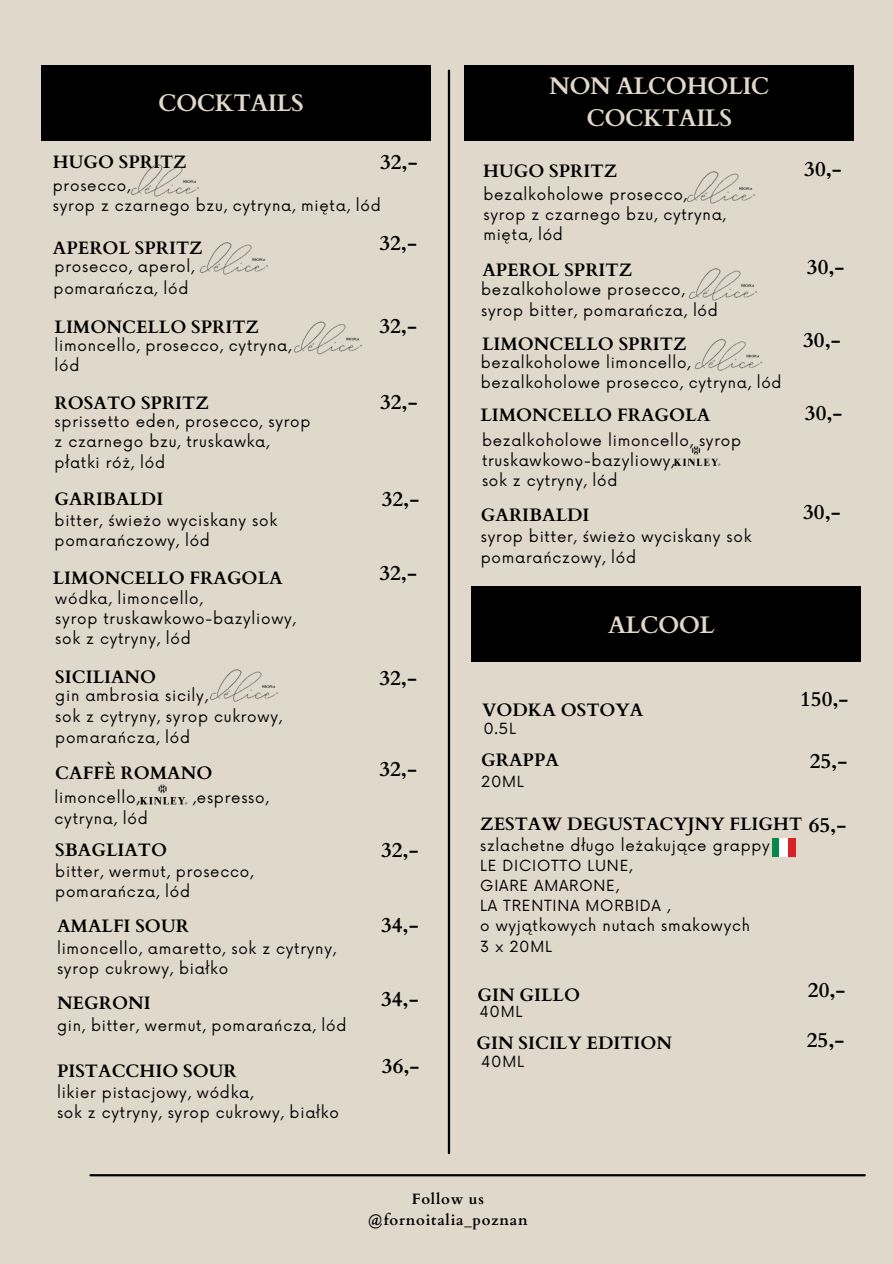
<style>
.page{position:relative;width:893px;height:1264px;background:#fff}
.page>*{position:absolute;margin:0;border:0;box-sizing:border-box;transform-origin:0 0}
.t1{font:700 24px/32.7px "Cardo";letter-spacing:-.03em;color:#e0d8cb;text-align:center}
.t2{font:700 21px "Cardo";color:#000}
.t3{font:700 18px "Cardo";color:#000}
.t4{font:15px "Now";letter-spacing:.05em;color:#000}
.t5{font:700 15px/20.2px "Cardo";letter-spacing:.05em;color:#000;text-align:center}
.t6{font:14.85px "Now";letter-spacing:.05em;color:#000}
</style>
<div class="page">
<div style="left:0;top:0;width:892px;height:1263px;background:#e0d8cb"></div>
<hr style="left:448px;top:71px;width:2px;height:1082px;background:#000">
<hr style="left:90px;top:1174px;width:774px;height:2px;background:#000">
<div style="left:42px;top:65px;width:389px;height:76px;background:#000"></div>
<img style="left:199px;top:242px;width:69px;height:33px">
<img style="left:130px;top:164px;width:69px;height:33px">
<img style="left:293px;top:321px;width:70px;height:34px">
<img style="left:209px;top:669px;width:69px;height:33px">
<div style="left:464px;top:65px;width:389px;height:76px;background:#000"></div>
<img style="left:688px;top:268px;width:69px;height:33px">
<img style="left:686px;top:171px;width:69px;height:33px">
<img style="left:694px;top:339px;width:69px;height:32px">
<img style="left:674px;top:446px;width:47px;height:20px">
<div style="left:471px;top:586px;width:389px;height:76px;background:#000"></div>
<img style="left:772px;top:838px;width:23px;height:18px">
<img style="left:140px;top:784px;width:48px;height:21px">
<h2 class="t1" style="left:158px;top:87px;width:147px">COCKTAILS</h2>
<h1 class="t3" style="left:53px;top:150px;width:135px">HUGO SPRITZ</h1>
<p class="t4" style="left:53px;top:177px;width:79px">prosecco,</p>
<h2 class="t4" style="left:53px;top:197px;width:329px">syrop z czarnego bzu, cytryna, mięta, lód</h2>
<h3 class="t3" style="left:53px;top:236px;width:151px">APEROL SPRITZ</h3>
<p class="t4" style="left:55px;top:258px;width:141px">prosecco, aperol,</p>
<h3 class="t2" style="left:380px;top:149px;width:39px">32,-</h3>
<p class="t2" style="left:379px;top:229px;width:39px">32,-</p>
<h3 class="t4" style="left:54px;top:280px;width:136px">pomarańcza, lód</h3>
<p class="t3" style="left:55px;top:315px;width:206px">LIMONCELLO SPRITZ</p>
<p class="t4" style="left:55px;top:337px;width:238px">limoncello, prosecco, cytryna,</p>
<p class="t4" style="left:55px;top:357px;width:26px">lód</p>
<h3 class="t3" style="left:55px;top:391px;width:156px">ROSATO SPRITZ</h3>
<p class="t4" style="left:55px;top:413px;width:257px">sprissetto eden, prosecco, syrop</p>
<p class="t4" style="left:55px;top:433px;width:216px">z czarnego bzu, truskawka,</p>
<p class="t4" style="left:55px;top:453px;width:112px">płatki róż, lód</p>
<p class="t3" style="left:55px;top:486px;width:110px">GARIBALDI</p>
<p class="t4" style="left:55px;top:512px;width:224px">bitter, świeżo wyciskany sok</p>
<p class="t4" style="left:55px;top:532px;width:157px">pomarańczowy, lód</p>
<h3 class="t3" style="left:53px;top:566px;width:231px">LIMONCELLO FRAGOLA</h3>
<h2 class="t4" style="left:55px;top:589px;width:149px">wódka, limoncello,</h2>
<p class="t4" style="left:55px;top:610px;width:242px">syrop truskawkowo-bazyliowy,</p>
<p class="t4" style="left:55px;top:630px;width:137px">sok z cytryny, lód</p>
<h2 class="t3" style="left:55px;top:665px;width:102px">SICILIANO</h2>
<h3 class="t4" style="left:55px;top:687px;width:154px">gin ambrosia sicily,</h3>
<p class="t4" style="left:55px;top:708px;width:228px">sok z cytryny, syrop cukrowy,</p>
<h2 class="t4" style="left:55px;top:729px;width:136px">pomarańcza, lód</h2>
<p class="t3" style="left:55px;top:761px;width:159px">CAFFÈ ROMANO</p>
<h2 class="t4" style="left:55px;top:789px;width:86px">limoncello,</h2>
<h2 class="t4" style="left:193px;top:789px;width:77px">,espresso,</h2>
<h3 class="t4" style="left:55px;top:809px;width:95px">cytryna, lód</h3>
<p class="t3" style="left:55px;top:838px;width:113px">SBAGLIATO</p>
<p class="t4" style="left:55px;top:863px;width:199px">bitter, wermut, prosecco,</p>
<p class="t4" style="left:55px;top:883px;width:136px">pomarańcza, lód</p>
<h2 class="t3" style="left:57px;top:914px;width:133px">AMALFI SOUR</h2>
<h3 class="t4" style="left:57px;top:939px;width:280px">limoncello, amaretto, sok z cytryny,</h3>
<p class="t4" style="left:57px;top:960px;width:173px">syrop cukrowy, białko</p>
<p class="t3" style="left:57px;top:991px;width:95px">NEGRONI</p>
<h2 class="t4" style="left:57px;top:1017px;width:291px">gin, bitter, wermut, pomarańcza, lód</h2>
<p class="t3" style="left:57px;top:1058px;width:181px">PISTACCHIO SOUR</p>
<h1 class="t4" style="left:57px;top:1084px;width:198px">likier pistacjowy, wódka,</h1>
<p class="t4" style="left:57px;top:1104px;width:283px">sok z cytryny, syrop cukrowy, białko</p>
<p class="t2" style="left:379px;top:312px;width:39px">32,-</p>
<p class="t2" style="left:380px;top:388px;width:39px">32,-</p>
<h2 class="t2" style="left:382px;top:485px;width:39px">32,-</h2>
<h3 class="t2" style="left:379px;top:559px;width:39px">32,-</h3>
<p class="t2" style="left:379px;top:664px;width:39px">32,-</p>
<h2 class="t2" style="left:379px;top:755px;width:39px">32,-</h2>
<h3 class="t2" style="left:381px;top:836px;width:39px">32,-</h3>
<p class="t2" style="left:381px;top:910px;width:39px">34,-</p>
<h2 class="t2" style="left:381px;top:984px;width:39px">34,-</h2>
<h3 class="t2" style="left:382px;top:1052px;width:39px">36,-</h3>
<p class="t1" style="left:549px;top:70px;width:222px">NON ALCOHOLIC<br>COCKTAILS</p>
<p class="t3" style="left:483px;top:159px;width:135px">HUGO SPRITZ</p>
<h2 class="t4" style="left:483px;top:186px;width:205px">bezalkoholowe prosecco,</h2>
<h3 class="t4" style="left:483px;top:206px;width:244px">syrop z czarnego bzu, cytryna,</h3>
<h4 class="t4" style="left:483px;top:227px;width:81px">mięta, lód</h4>
<p class="t3" style="left:482px;top:258px;width:151px">APEROL SPRITZ</p>
<p class="t4" style="left:481px;top:282px;width:205px">bezalkoholowe prosecco,</p>
<p class="t4" style="left:481px;top:302px;width:238px">syrop bitter, pomarańcza, lód</p>
<p class="t6" style="left:481px;top:354px;width:211px">bezalkoholowe limoncello,</p>
<p class="t6" style="left:481px;top:374px;width:302px">bezalkoholowe prosecco, cytryna, lód</p>
<h2 class="t3" style="left:482px;top:332px;width:206px">LIMONCELLO SPRITZ</h2>
<h3 class="t3" style="left:480px;top:403px;width:231px">LIMONCELLO FRAGOLA</h3>
<h2 class="t4" style="left:482px;top:432px;width:260px">bezalkoholowe limoncello, syrop</h2>
<h3 class="t4" style="left:482px;top:452px;width:194px">truskawkowo-bazyliowy,</h3>
<h4 class="t4" style="left:482px;top:472px;width:137px">sok z cytryny, lód</h4>
<p class="t3" style="left:481px;top:503px;width:110px">GARIBALDI</p>
<p class="t4" style="left:481px;top:528px;width:272px">syrop bitter, świeżo wyciskany sok</p>
<h2 class="t4" style="left:481px;top:548px;width:157px">pomarańczowy, lód</h2>
<h3 class="t1" style="left:608px;top:609px;width:108px">ALCOOL</h3>
<p class="t2" style="left:804px;top:155px;width:39px">30,-</p>
<p class="t2" style="left:806px;top:253px;width:39px">30,-</p>
<h2 class="t2" style="left:803px;top:326px;width:39px">30,-</h2>
<h3 class="t2" style="left:804px;top:399px;width:39px">30,-</h3>
<p class="t2" style="left:803px;top:498px;width:39px">30,-</p>
<p class="t3" style="left:482px;top:698px;width:163px">VODKA OSTOYA</p>
<p class="t4" style="left:483px;top:720px;width:34px">0.5L</p>
<p class="t3" style="left:481px;top:748px;width:79px">GRAPPA</p>
<p class="t4" style="left:481px;top:773px;width:44px">20ML</p>
<p class="t2" style="left:800px;top:685px;width:50px">150,-</p>
<p class="t2" style="left:809px;top:747px;width:39px">25,-</p>
<h2 class="t3" style="left:480px;top:811px;width:323px">ZESTAW DEGUSTACYJNY FLIGHT</h2>
<h3 class="t4" style="left:480px;top:836px;width:291px">szlachetne długo leżakujące grappy</h3>
<h4 class="t4" style="left:480px;top:857px;width:153px">LE DICIOTTO LUNE,</h4>
<h3 class="t4" style="left:480px;top:877px;width:140px">GIARE AMARONE,</h3>
<h2 class="t4" style="left:480px;top:897px;width:191px">LA TRENTINA MORBIDA ,</h2>
<h4 class="t4" style="left:480px;top:917px;width:271px">o wyjątkowych nutach smakowych</h4>
<h3 class="t4" style="left:480px;top:937px;width:73px">3 x 20ML</h3>
<h2 class="t2" style="left:808px;top:811px;width:39px">65,-</h2>
<h2 class="t3" style="left:477px;top:983px;width:104px">GIN GILLO</h2>
<h3 class="t4" style="left:479px;top:1003px;width:44px">40ML</h3>
<p class="t3" style="left:476px;top:1030px;width:197px">GIN SICILY EDITION</p>
<p class="t4" style="left:481px;top:1052px;width:44px">40ML</p>
<h1 class="t2" style="left:807px;top:976px;width:39px">20,-</h1>
<p class="t2" style="left:806px;top:1025px;width:39px">25,-</p>
<p class="t5" style="left:368px;top:1189px;width:161px">Follow us @fornoitalia_poznan</p>
</div>
